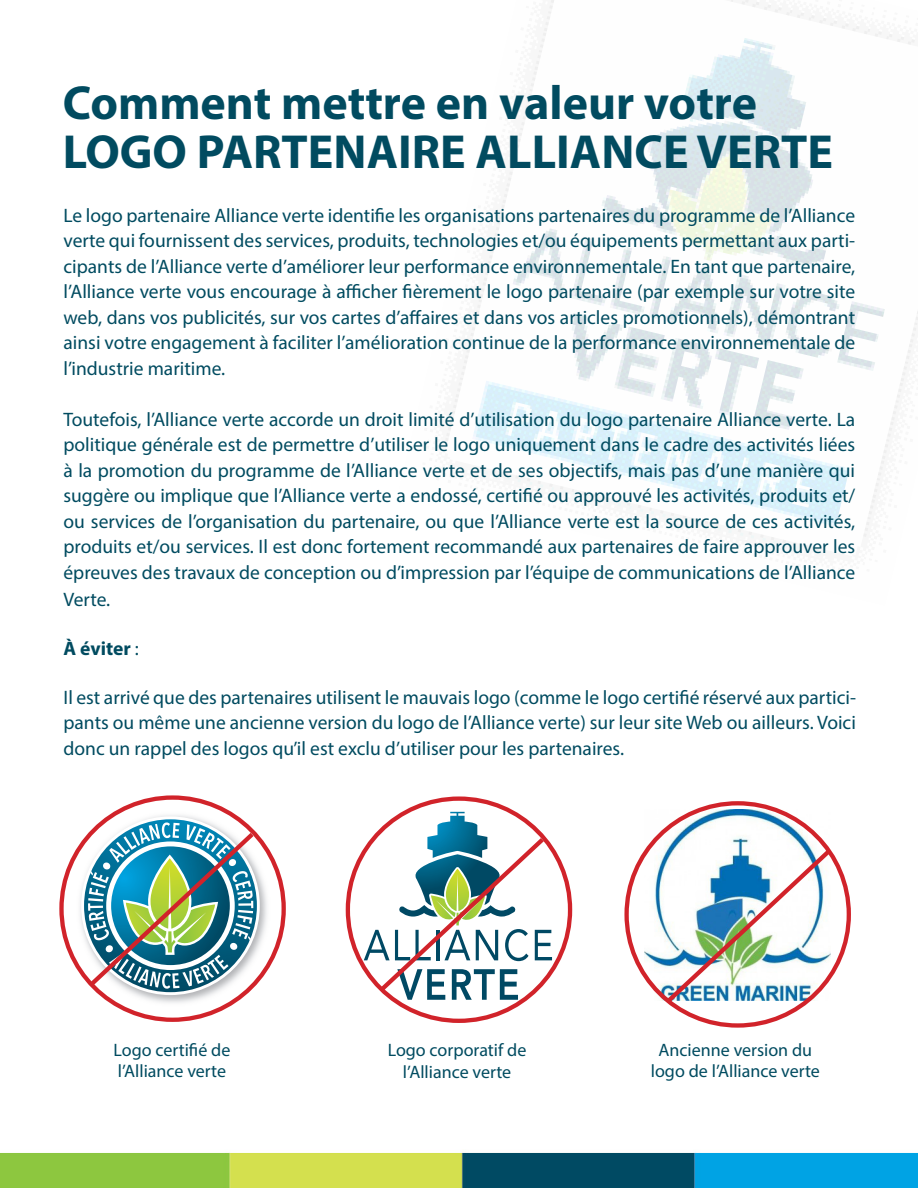
<style>
.page{position:relative;width:918px;height:1188px;background:#fff}
.page>*{position:absolute;margin:0;border:0;box-sizing:border-box;transform-origin:0 0}
.t1{font:700 48px/49.5px "Myriad Pro";color:#014b60}
.t2{font:19.5px/25.5px "Myriad Pro";color:#014b60;text-align:justify}
.t3{font:700 19.5px "Myriad Pro";color:#014b60}
.t4{font:18px "Myriad Pro";color:#014b60}
.s1{font-weight:400}
</style>
<div class="page">
<img style="left:0;top:1152px;width:918px;height:36px">
<img style="left:445px;top:0;width:473px;height:458px">
<img style="left:482px;top:458px;width:403px;height:97px">
<img style="left:75px;top:810px;width:197px;height:198px">
<img style="left:644px;top:809px;width:183px;height:192px">
<svg style="left:84px;top:819px;width:174px;height:173px"></svg>
<svg style="left:364px;top:812px;width:188px;height:188px"></svg>
<svg style="left:663px;top:845px;width:172px;height:161px"></svg>
<p class="t1" style="left:63px;top:76px;width:772px">Comment mettre en valeur votre<br>LOGO PARTENAIRE ALLIANCE VERTE</p>
<p class="t2" style="left:64px;top:202px;width:793px">Le logo partenaire Alliance verte identifie les organisations partenaires du programme de l’Alliance verte qui fournissent des services, produits, technologies et/ou équipements permettant aux parti&shy;cipants de l’Alliance verte d’améliorer leur performance environnementale. En tant que partenaire, l’Alliance verte vous encourage à afficher fièrement le logo partenaire (par exemple sur votre site web, dans vos publicités, sur vos cartes d’affaires et dans vos articles promotionnels), démontrant ainsi votre engagement à faciliter l’amélioration continue de la performance environnementale de l’industrie maritime.</p>
<p class="t2" style="left:64px;top:406px;width:793px">Toutefois, l’Alliance verte accorde un droit limité d’utilisation du logo partenaire Alliance verte. La politique générale est de permettre d’utiliser le logo uniquement dans le cadre des activités liées à la promotion du programme de l’Alliance verte et de ses objectifs, mais pas d’une manière qui suggère ou implique que l’Alliance verte a endossé, certifié ou approuvé les activités, produits et/ ou services de l’organisation du partenaire, ou que l’Alliance verte est la source de ces activités, produits et/ou services. Il est donc fortement recommandé aux partenaires de faire approuver les épreuves des travaux de conception ou d’impression par l’équipe de communications de l’Alliance Verte.</p>
<p class="t3" style="left:64px;top:636px;width:77px">À éviter <span class="s1">:</span></p>
<p class="t2" style="left:64px;top:684px;width:794px">Il est arrivé que des partenaires utilisent le mauvais logo (comme le logo certifié réservé aux partici&shy;pants ou même une ancienne version du logo de l’Alliance verte) sur leur site Web ou ailleurs. Voici donc un rappel des logos qu’il est exclu d’utiliser pour les partenaires.</p>
<p class="t4" style="left:114px;top:1039px;width:118px">Logo certifié de</p>
<p class="t4" style="left:118px;top:1060px;width:110px">l’Alliance verte</p>
<p class="t4" style="left:388px;top:1039px;width:140px">Logo corporatif de</p>
<p class="t4" style="left:403px;top:1061px;width:110px">l’Alliance verte</p>
<p class="t4" style="left:659px;top:1039px;width:155px">Ancienne version du</p>
<p class="t4" style="left:651px;top:1060px;width:171px">logo de l’Alliance verte</p>
</div>
